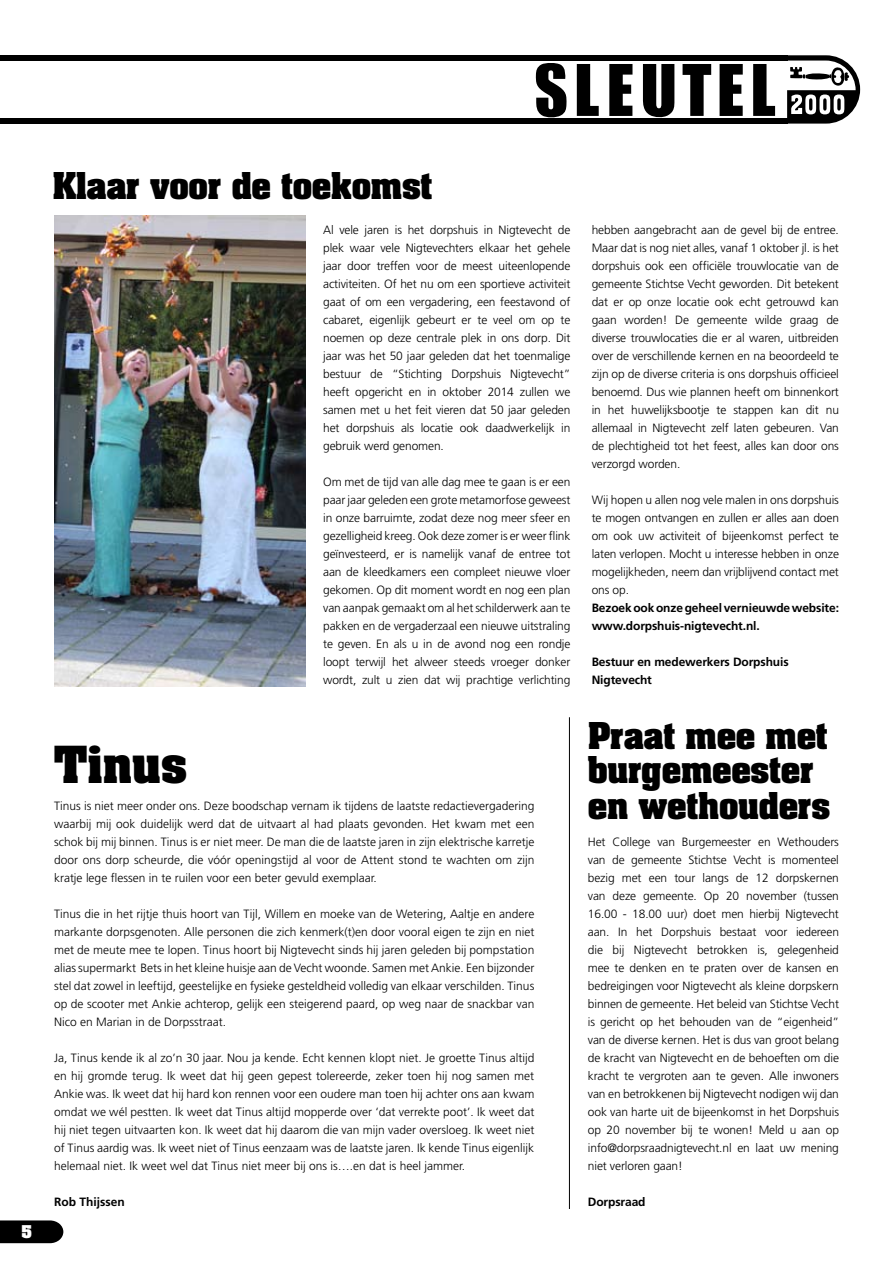
<style>
.page{position:relative;width:893px;height:1263px;background:#fff}
.page>*{position:absolute;margin:0;border:0;box-sizing:border-box;transform-origin:0 0}
.t1{font:700 43.5px "Aachen";color:#000}
.t2{font:700 31.5px/35.2px "Aachen";letter-spacing:-.01em;color:#000}
.t3{font:700 15px "Aachen";color:#fff}
.t4{font:300 12px/18px "Frutiger";letter-spacing:-.01em;color:#000;text-align:justify}
.t5{font:700 12px/18px "Frutiger CE";letter-spacing:-.01em;color:#000}
</style>
<div class="page">
<svg style="left:787px;top:55px;width:73px;height:69px"></svg>
<div style="left:0;top:55px;width:787px;height:6px;background:#000"></div>
<div style="left:0;top:118px;width:787px;height:6px;background:#000"></div>
<svg style="left:536px;top:63px;width:31px;height:55px"></svg>
<svg style="left:577px;top:64px;width:22px;height:52px"></svg>
<svg style="left:609px;top:64px;width:23px;height:52px"></svg>
<svg style="left:643px;top:64px;width:31px;height:54px"></svg>
<svg style="left:683px;top:64px;width:28px;height:52px"></svg>
<svg style="left:720px;top:64px;width:23px;height:52px"></svg>
<svg style="left:753px;top:64px;width:22px;height:52px"></svg>
<svg style="left:0;top:1220px;width:63px;height:23px"></svg>
<img style="left:54px;top:216px;width:251px;height:471px">
<hr style="left:569px;top:717px;width:1px;height:492px;background:#000">
<p class="t3" style="left:22px;top:1221px;width:11px">5</p>
<h2 class="t2" style="left:52px;top:167px;width:382px">Klaar voor de toekomst</h2>
<p class="t4" style="left:323px;top:221px;width:249px">Al vele jaren is het dorpshuis in Nigtevecht de plek waar vele Nigtevechters elkaar het gehele jaar door treffen voor de meest uiteenlopende activiteiten. Of het nu om een sportieve activiteit gaat of om een vergadering, een feestavond of cabaret, eigenlijk gebeurt er te veel om op te noemen op deze centrale plek in ons dorp. Dit jaar was het 50 jaar geleden dat het toenmalige bestuur de “Stichting Dorpshuis Nigtevecht” heeft opgericht en in oktober 2014 zullen we samen met u het feit vieren dat 50 jaar geleden het dorpshuis als locatie ook daadwerkelijk in gebruik werd genomen.</p>
<p class="t4" style="left:323px;top:473px;width:249px">Om met de tijd van alle dag mee te gaan is er een paar jaar geleden een grote metamorfose geweest in onze barruimte, zodat deze nog meer sfeer en gezelligheid kreeg. Ook deze zomer is er weer flink geïnvesteerd, er is namelijk vanaf de entree tot aan de kleedkamers een compleet nieuwe vloer gekomen. Op dit moment wordt en nog een plan van aanpak gemaakt om al het schilderwerk aan te pakken en de vergaderzaal een nieuwe uitstraling te geven. En als u in de avond nog een rondje loopt terwijl het alweer steeds vroeger donker wordt, zult u zien dat wij prachtige verlichting</p>
<h1 class="t1" style="left:54px;top:733px;width:135px">Tinus</h1>
<p class="t4" style="left:54px;top:797px;width:482px">Tinus is niet meer onder ons. Deze boodschap vernam ik tijdens de laatste redactievergadering waarbij mij ook duidelijk werd dat de uitvaart al had plaats gevonden. Het kwam met een schok bij mij binnen. Tinus is er niet meer. De man die de laatste jaren in zijn elektrische karretje door ons dorp scheurde, die vóór openingstijd al voor de Attent stond te wachten om zijn kratje lege flessen in te ruilen voor een beter gevuld exemplaar.</p>
<p class="t4" style="left:54px;top:905px;width:482px">Tinus die in het rijtje thuis hoort van Tijl, Willem en moeke van de Wetering, Aaltje en andere markante dorpsgenoten. Alle personen die zich kenmerk(t)en door vooral eigen te zijn en niet met de meute mee te lopen. Tinus hoort bij Nigtevecht sinds hij jaren geleden bij pompstation alias supermarkt Bets in het kleine huisje aan de Vecht woonde. Samen met Ankie. Een bijzonder stel dat zowel in leeftijd, geestelijke en fysieke gesteldheid volledig van elkaar verschilden. Tinus op de scooter met Ankie achterop, gelijk een steigerend paard, op weg naar de snackbar van Nico en Marian in de Dorpsstraat.</p>
<p class="t4" style="left:54px;top:1049px;width:482px">Ja, Tinus kende ik al zo’n 30 jaar. Nou ja kende. Echt kennen klopt niet. Je groette Tinus altijd en hij gromde terug. Ik weet dat hij geen gepest tolereerde, zeker toen hij nog samen met Ankie was. Ik weet dat hij hard kon rennen voor een oudere man toen hij achter ons aan kwam omdat we wél pestten. Ik weet dat Tinus altijd mopperde over ‘dat verrekte poot’. Ik weet dat hij niet tegen uitvaarten kon. Ik weet dat hij daarom die van mijn vader oversloeg. Ik weet niet of Tinus aardig was. Ik weet niet of Tinus eenzaam was de laatste jaren. Ik kende Tinus eigenlijk helemaal niet. Ik weet wel dat Tinus niet meer bij ons is….en dat is heel jammer.</p>
<p class="t5" style="left:54px;top:1193px;width:72px">Rob Thijssen</p>
<p class="t4" style="left:592px;top:221px;width:249px">hebben aangebracht aan de gevel bij de entree.<br>Maar dat is nog niet alles, vanaf 1 oktober jl. is het dorpshuis ook een officiële trouwlocatie van de gemeente Stichtse Vecht geworden. Dit betekent dat er op onze locatie ook echt getrouwd kan gaan worden! De gemeente wilde graag de diverse trouwlocaties die er al waren, uitbreiden over de verschillende kernen en na beoordeeld te zijn op de diverse criteria is ons dorpshuis officieel benoemd. Dus wie plannen heeft om binnenkort in het huwelijksbootje te stappen kan dit nu allemaal in Nigtevecht zelf laten gebeuren. Van de plechtigheid tot het feest, alles kan door ons verzorgd worden.</p>
<p class="t4" style="left:592px;top:491px;width:249px">Wij hopen u allen nog vele malen in ons dorpshuis te mogen ontvangen en zullen er alles aan doen om ook uw activiteit of bijeenkomst perfect te laten verlopen. Mocht u interesse hebben in onze mogelijkheden, neem dan vrijblijvend contact met ons op.</p>
<p class="t5" style="left:592px;top:599px;width:249px">Bezoek ook onze geheel vernieuwde website: www.dorpshuis-nigtevecht.nl.</p>
<p class="t5" style="left:592px;top:653px;width:198px">Bestuur en medewerkers Dorpshuis<br>Nigtevecht</p>
<h2 class="t2" style="left:588px;top:717px;width:244px">Praat mee met burgemeester en wethouders</h2>
<p class="t4" style="left:588px;top:833px;width:253px">Het College van Burgemeester en Wethouders van de gemeente Stichtse Vecht is momenteel bezig met een tour langs de 12 dorpskernen van deze gemeente. Op 20 november (tussen 16.00 - 18.00 uur) doet men hierbij Nigtevecht aan. In het Dorpshuis bestaat voor iedereen die bij Nigtevecht betrokken is, gelegenheid mee te denken en te praten over de kansen en bedreigingen voor Nigtevecht als kleine dorpskern binnen de gemeente. Het beleid van Stichtse Vecht is gericht op het behouden van de “eigenheid” van de diverse kernen. Het is dus van groot belang de kracht van Nigtevecht en de behoeften om die kracht te vergroten aan te geven. Alle inwoners van en betrokkenen bij Nigtevecht nodigen wij dan ook van harte uit de bijeenkomst in het Dorpshuis op 20 november bij te wonen! Meld u aan op info@dorpsraadnigtevecht.nl en laat uw mening niet verloren gaan!</p>
<p class="t5" style="left:588px;top:1193px;width:59px">Dorpsraad</p>
</div>
